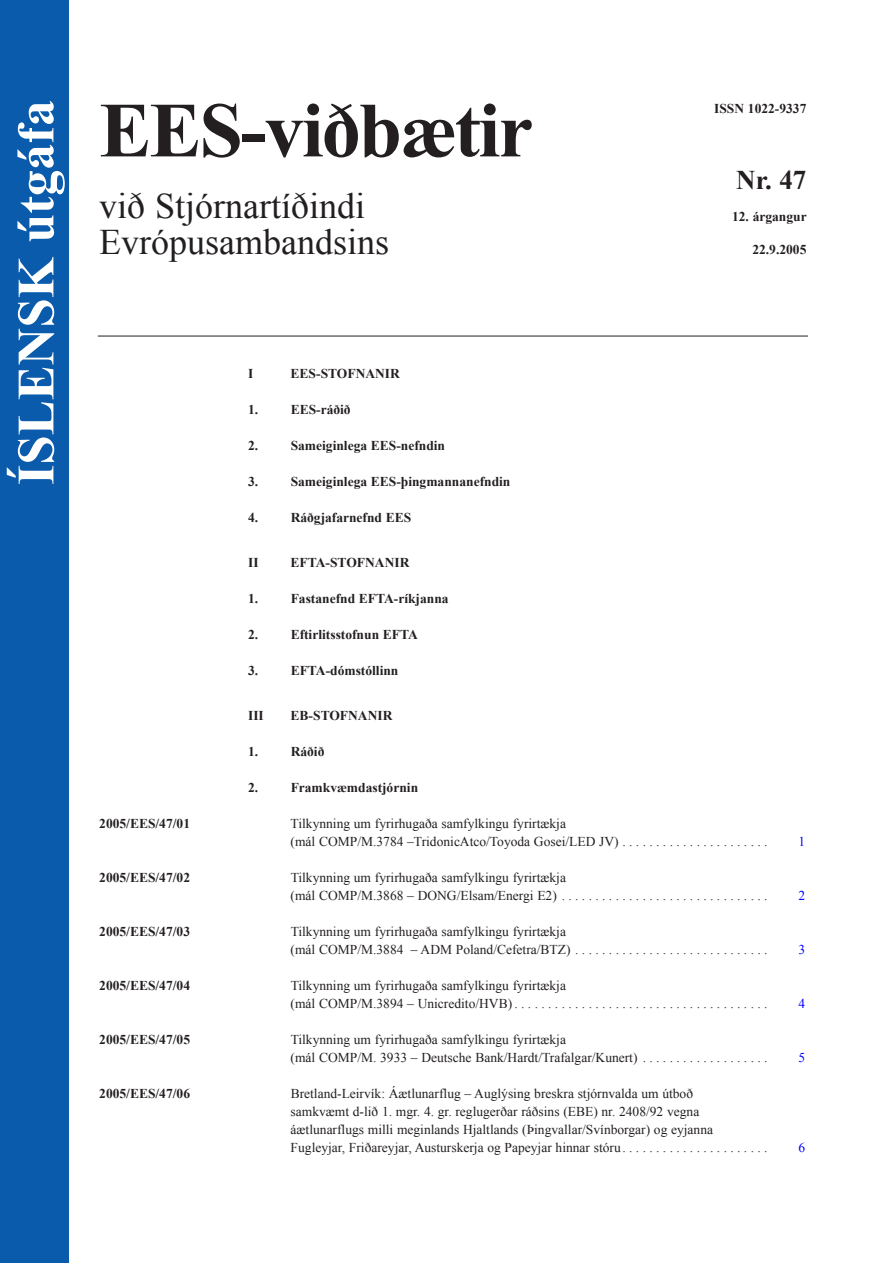
<style>
.page{position:relative;width:893px;height:1263px;background:#fff}
.page>*{position:absolute;margin:0;border:0;box-sizing:border-box;transform-origin:0 0}
.t1{font:700 78px "Times New Roman";letter-spacing:-.025em;color:#231f20}
.t2{font:700 52.5px "Times New Roman";color:#fff}
.t3{font:36px/36px "Times New Roman";color:#231f20}
.t4{font:700 27px "Times New Roman";color:#231f20}
.t5{font:13.5px/18px "Times New Roman";color:#231f20}
.t6{font:700 13.5px "Times New Roman";color:#231f20}
.t7{font:13.5px "Times New Roman";color:#00f}
</style>
<div class="page">
<div style="left:0;top:0;width:68px;height:1263px;background:#0a5bab"></div>
<hr style="left:98px;top:336px;width:710px;height:1px;background:#231f20">
<h2 class="t2" style="left:5px;top:485px;width:386px;rotate:-90deg">ÍSLENSK útgáfa</h2>
<h1 class="t1" style="left:99px;top:85px;width:435px">EES-viðbætir</h1>
<h3 class="t3" style="left:99px;top:187px;width:291px">við Stjórnartíðindi<br>Evrópusambandsins</h3>
<p class="t6" style="left:248px;top:366px;width:7px">I</p>
<p class="t6" style="left:291px;top:366px;width:111px">EES-STOFNANIR</p>
<p class="t6" style="left:248px;top:402px;width:12px">1.</p>
<p class="t6" style="left:291px;top:402px;width:62px">EES-ráðið</p>
<p class="t6" style="left:248px;top:438px;width:12px">2.</p>
<p class="t6" style="left:291px;top:438px;width:156px">Sameiginlega EES-nefndin</p>
<p class="t6" style="left:248px;top:474px;width:12px">3.</p>
<p class="t6" style="left:291px;top:474px;width:221px">Sameiginlega EES-þingmannanefndin</p>
<p class="t6" style="left:248px;top:510px;width:12px">4.</p>
<p class="t6" style="left:291px;top:510px;width:122px">Ráðgjafarnefnd EES</p>
<p class="t6" style="left:248px;top:555px;width:12px">II</p>
<p class="t6" style="left:291px;top:555px;width:120px">EFTA-STOFNANIR</p>
<p class="t6" style="left:248px;top:591px;width:12px">1.</p>
<p class="t6" style="left:291px;top:591px;width:159px">Fastanefnd EFTA-ríkjanna</p>
<p class="t6" style="left:248px;top:627px;width:12px">2.</p>
<p class="t6" style="left:291px;top:627px;width:129px">Eftirlitsstofnun EFTA</p>
<p class="t6" style="left:248px;top:663px;width:12px">3.</p>
<p class="t6" style="left:291px;top:663px;width:109px">EFTA-dómstóllinn</p>
<p class="t6" style="left:248px;top:708px;width:17px">III</p>
<p class="t6" style="left:291px;top:708px;width:103px">EB-STOFNANIR</p>
<p class="t6" style="left:248px;top:744px;width:12px">1.</p>
<p class="t6" style="left:291px;top:744px;width:35px">Ráðið</p>
<p class="t6" style="left:248px;top:780px;width:12px">2.</p>
<p class="t6" style="left:291px;top:780px;width:129px">Framkvæmdastjórnin</p>
<p class="t6" style="left:714px;top:100px;width:94px">ISSN 1022-9337</p>
<h3 class="t4" style="left:736px;top:164px;width:72px">Nr. 47</h3>
<p class="t6" style="left:732px;top:209px;width:76px">12. árgangur</p>
<p class="t6" style="left:752px;top:241px;width:55px">22.9.2005</p>
<p class="t6" style="left:99px;top:816px;width:92px">2005/EES/47/01</p>
<p class="t5" style="left:291px;top:814px;width:478px">Tilkynning um fyrirhugaða samfylkingu fyrirtækja<br>(mál COMP/M.3784 –TridonicAtco/Toyoda Gosei/LED JV) . . . . . . . . . . . . . . . . . . . . . .</p>
<p class="t6" style="left:99px;top:870px;width:92px">2005/EES/47/02</p>
<p class="t5" style="left:291px;top:868px;width:478px">Tilkynning um fyrirhugaða samfylkingu fyrirtækja<br>(mál COMP/M.3868 – DONG/Elsam/Energi E2) . . . . . . . . . . . . . . . . . . . . . . . . . . . . . . .</p>
<p class="t6" style="left:99px;top:924px;width:92px">2005/EES/47/03</p>
<p class="t5" style="left:291px;top:922px;width:478px">Tilkynning um fyrirhugaða samfylkingu fyrirtækja<br>(mál COMP/M.3884 – ADM Poland/Cefetra/BTZ) . . . . . . . . . . . . . . . . . . . . . . . . . . . . .</p>
<p class="t6" style="left:99px;top:978px;width:92px">2005/EES/47/04</p>
<p class="t5" style="left:291px;top:976px;width:478px">Tilkynning um fyrirhugaða samfylkingu fyrirtækja<br>(mál COMP/M.3894 – Unicredito/HVB) . . . . . . . . . . . . . . . . . . . . . . . . . . . . . . . . . . . . . .</p>
<p class="t6" style="left:99px;top:1032px;width:92px">2005/EES/47/05</p>
<p class="t5" style="left:291px;top:1030px;width:478px">Tilkynning um fyrirhugaða samfylkingu fyrirtækja<br>(mál COMP/M. 3933 – Deutsche Bank/Hardt/Trafalgar/Kunert) . . . . . . . . . . . . . . . . . . .</p>
<p class="t6" style="left:99px;top:1086px;width:92px">2005/EES/47/06</p>
<p class="t5" style="left:291px;top:1084px;width:478px">Bretland-Leirvík: Áætlunarflug – Auglýsing breskra stjórnvalda um útboð<br>samkvæmt d-lið 1. mgr. 4. gr. reglugerðar ráðsins (EBE) nr. 2408/92 vegna áætlunarflugs milli meginlands Hjaltlands (Þingvallar/Svínborgar) og eyjanna Fugleyjar, Friðareyjar, Austurskerja og Papeyjar hinnar stóru. . . . . . . . . . . . . . . . . . . . . .</p>
<p class="t7" style="left:798px;top:834px;width:8px">1</p>
<p class="t7" style="left:798px;top:888px;width:8px">2</p>
<p class="t7" style="left:798px;top:942px;width:8px">3</p>
<p class="t7" style="left:798px;top:996px;width:8px">4</p>
<p class="t7" style="left:798px;top:1050px;width:8px">5</p>
<p class="t7" style="left:798px;top:1140px;width:8px">6</p>
</div>
